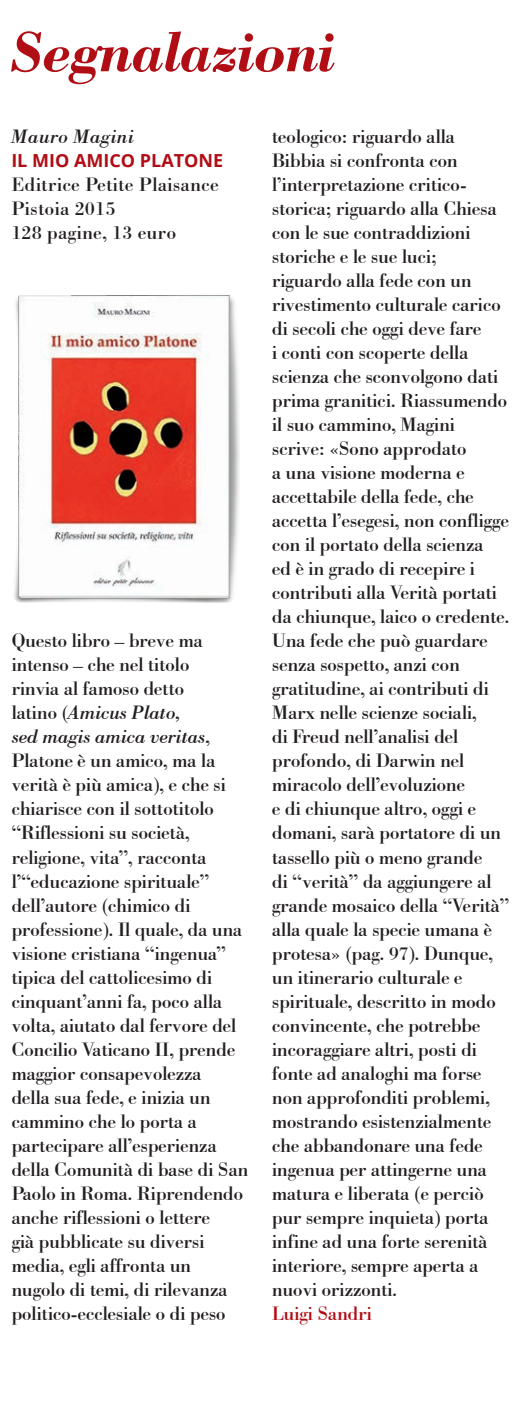
<style>
.page{position:relative;width:516px;height:1406px;background:#fff}
.page>*{position:absolute;margin:0;border:0;box-sizing:border-box;transform-origin:0 0}
.t1{font:italic 700 60px "Bodoni BT";letter-spacing:-.015em;color:#b00d15}
.t2{font:20px/24px "Bodoni BT";letter-spacing:-.025em;color:#231f20}
.t3{font:20px/24px "Bodoni BT";color:#231f20}
.t4{font:italic 20px "Bodoni BT";color:#231f20}
.t5{font:20px "Bodoni BT";letter-spacing:-.025em;color:#b00d15}
.t6{font:700 18px "Open Sans";color:#b00d15}
.s1{font-style:italic}
</style>
<div class="page">
<img style="left:14px;top:295px;width:226px;height:308px">
<h1 class="t1" style="left:11px;top:14px;width:327px">Segnalazioni</h1>
<p class="t4" style="left:11px;top:124px;width:124px">Mauro Magini</p>
<p class="t6" style="left:11px;top:148px;width:213px">IL MIO AMICO PLATONE</p>
<p class="t3" style="left:11px;top:172px;width:209px">Editrice Petite Plaisance<br>Pistoia 2015<br>128 pagine, 13 euro</p>
<p class="t2" style="left:11px;top:628px;width:239px">Questo libro – breve ma intenso – che nel titolo<br>rinvia al famoso detto<br>latino (<span class="s1">Amicus Plato,<br>sed magis amica veritas</span>,<br>Platone è un amico, ma la verità è più amica), e che si chiarisce con il sottotitolo “Riflessioni su società, religione, vita”, racconta l’“educazione spirituale” dell’autore (chimico di professione). Il quale, da una visione cristiana “ingenua” tipica del cattolicesimo di cinquant’anni fa, poco alla volta, aiutato dal fervore del<br>Concilio Vaticano II, prende maggior consapevolezza<br>della sua fede, e inizia un cammino che lo porta a partecipare all’esperienza della Comunità di base di San<br>Paolo in Roma. Riprendendo anche riflessioni o lettere<br>già pubblicate su diversi media, egli affronta un nugolo di temi, di rilevanza politico-ecclesiale o di peso</p>
<p class="t2" style="left:272px;top:124px;width:239px">teologico: riguardo alla<br>Bibbia si confronta con l’interpretazione critico&shy;storica; riguardo alla Chiesa con le sue contraddizioni storiche e le sue luci; riguardo alla fede con un rivestimento culturale carico di secoli che oggi deve fare<br>i conti con scoperte della scienza che sconvolgono dati prima granitici. Riassumendo il suo cammino, Magini scrive: «Sono approdato<br>a una visione moderna e accettabile della fede, che accetta l’esegesi, non confligge con il portato della scienza<br>ed è in grado di recepire i contributi alla Verità portati da chiunque, laico o credente.<br>Una fede che può guardare senza sospetto, anzi con gratitudine, ai contributi di<br>Marx nelle scienze sociali,<br>di Freud nell’analisi del profondo, di Darwin nel miracolo dell’evoluzione<br>e di chiunque altro, oggi e domani, sarà portatore di un tassello più o meno grande<br>di “verità” da aggiungere al grande mosaico della “Verità” alla quale la specie umana è protesa» (pag. 97). Dunque, un itinerario culturale e spirituale, descritto in modo convincente, che potrebbe incoraggiare altri, posti di fonte ad analoghi ma forse non approfonditi problemi, mostrando esistenzialmente che abbandonare una fede ingenua per attingerne una matura e liberata (e perciò pur sempre inquieta) porta infine ad una forte serenità interiore, sempre aperta a nuovi orizzonti.</p>
<p class="t5" style="left:272px;top:1300px;width:102px">Luigi Sandri</p>
</div>
